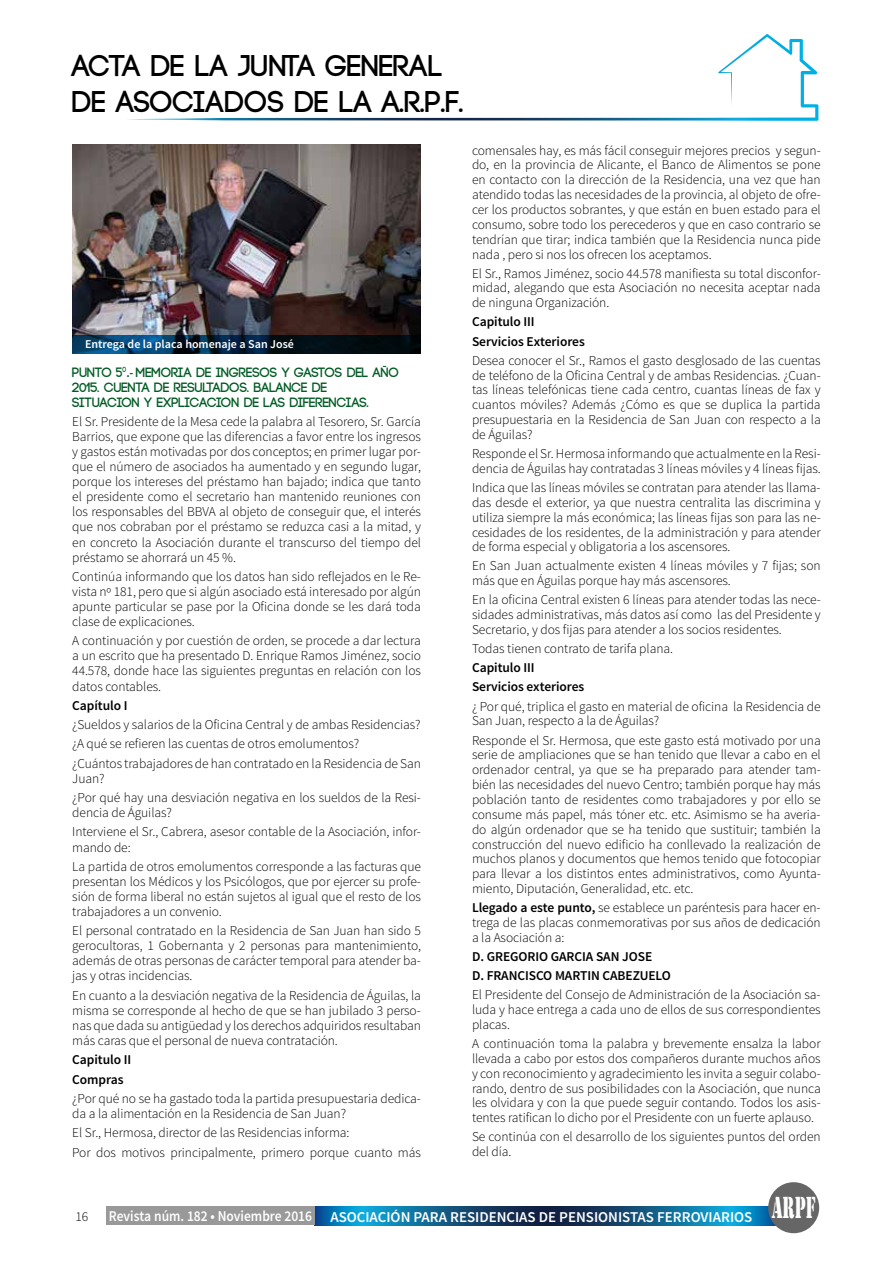
<style>
.page{position:relative;width:893px;height:1263px;background:#fff}
.page>*{position:absolute;margin:0;border:0;box-sizing:border-box;transform-origin:0 0}
.t1{font:700 30px/36px "Code";color:#000}
.t2{font:600 15px "Source Sans Pro";color:#fff;scale:.9 1}
.t3{font:300 13.5px/14.9px "Source Sans Pro";letter-spacing:-.005em;color:#000;text-align:justify}
.t4{font:600 13.5px/19px "Source Sans Pro";letter-spacing:-.005em;color:#000}
.t5{font:700 13.5px/15px "Code";letter-spacing:-.005em;color:#005c24}
.t6{font:600 12px "Source Sans Pro";color:#fff}
.s1{font-family:"Source Sans Pro";font-weight:600}
.s2{font-weight:600}
</style>
<div class="page">
<svg style="left:315px;top:1206px;width:459px;height:19px;background:#0f608c"></svg>
<div style="left:106px;top:1206px;width:209px;height:19px;background:#999"></div>
<div style="left:768px;top:1182px;width:51px;height:51px;background:#666;border-radius:50%"></div>
<svg style="left:127px;top:34px;width:692px;height:87px"></svg>
<img style="left:72px;top:145px;width:349px;height:190px">
<svg style="left:72px;top:335px;width:349px;height:19px;background:#03233a"></svg>
<h1 class="t1" style="left:72px;top:49px;width:393px">ACTA DE LA JUNTA GENERAL<br>DE ASOCIADOS DE LA A.R.P.F.</h1>
<p class="t6" style="left:85px;top:337px;width:210px">Entrega de la placa homenaje a San José</p>
<p class="t5" style="left:72px;top:365px;width:328px">PUNTO 5<sup>0</sup><span class="s1">.-</span> MEMORIA DE INGRESOS Y GASTOS DEL AÑO<br>2015. CUENTA DE RESULTADOS. BALANCE DE<br>SITUACION Y EXPLICACION DE LAS DIFERENCIAS.</p>
<p class="t3" style="left:72px;top:414px;width:350px">El Sr. Presidente de la Mesa cede la palabra al Tesorero, Sr. García Barrios, que expone que las diferencias a favor entre los ingresos y gastos están motivadas por dos conceptos; en primer lugar por&shy;que el número de asociados ha aumentado y en segundo lugar, porque los intereses del préstamo han bajado; indica que tanto el presidente como el secretario han mantenido reuniones con los responsables del BBVA al objeto de conseguir que, el interés que nos cobraban por el préstamo se reduzca casi a la mitad, y en concreto la Asociación durante el transcurso del tiempo del préstamo se ahorrará un 45 %.</p>
<p class="t3" style="left:72px;top:569px;width:350px">Continúa informando que los datos han sido reflejados en le Re&shy;vista nº 181, pero que si algún asociado está interesado por algún apunte particular se pase por la Oficina donde se les dará toda clase de explicaciones.</p>
<p class="t3" style="left:72px;top:633px;width:350px">A continuación y por cuestión de orden, se procede a dar lectura a un escrito que ha presentado D. Enrique Ramos Jiménez, socio 44.578, donde hace las siguientes preguntas en relación con los datos contables.</p>
<p class="t4" style="left:72px;top:696px;width:57px">Capítulo I</p>
<p class="t3" style="left:72px;top:715px;width:350px;line-height:19.4px;text-align:left">¿Sueldos y salarios de la Oficina Central y de ambas Residencias? ¿A qué se refieren las cuentas de otros emolumentos?<br>¿Cuántos trabajadores de han contratado en la Residencia de San</p>
<p class="t3" style="left:72px;top:769px;width:350px;line-height:19.4px">Juan?<br>¿Por qué hay una desviación negativa en los sueldos de la Resi-</p>
<p class="t3" style="left:72px;top:803px;width:350px;line-height:19.4px">dencia de Águilas?<br>Interviene el Sr., Cabrera, asesor contable de la Asociación, infor-</p>
<p class="t3" style="left:72px;top:837px;width:350px;line-height:19.4px">mando de:<br>La partida de otros emolumentos corresponde a las facturas que</p>
<p class="t3" style="left:72px;top:874px;width:350px">presentan los Médicos y los Psicólogos, que por ejercer su profe&shy;sión de forma liberal no están sujetos al igual que el resto de los trabajadores a un convenio.</p>
<p class="t3" style="left:72px;top:923px;width:350px">El personal contratado en la Residencia de San Juan han sido 5 gerocultoras, 1 Gobernanta y 2 personas para mantenimiento, además de otras personas de carácter temporal para atender ba&shy;jas y otras incidencias.</p>
<p class="t3" style="left:72px;top:988px;width:350px">En cuanto a la desviación negativa de la Residencia de Águilas, la misma se corresponde al hecho de que se han jubilado 3 perso&shy;nas que dada su antigüedad y los derechos adquiridos resultaban más caras que el personal de nueva contratación.</p>
<p class="t4" style="left:72px;top:1050px;width:60px">Capitulo II<br>Compras</p>
<p class="t3" style="left:72px;top:1091px;width:350px">¿Por qué no se ha gastado toda la partida presupuestaria dedica&shy;da a la alimentación en la Residencia de San Juan?</p>
<p class="t3" style="left:72px;top:1123px;width:350px;line-height:19.4px">El Sr., Hermosa, director de las Residencias informa:<br>Por dos motivos principalmente, primero porque cuanto más</p>
<p class="t3" style="left:472px;top:143px;width:350px">comensales hay, es más fácil conseguir mejores precios y segun&shy;do, en la provincia de Alicante, el Banco de Alimentos se pone en contacto con la dirección de la Residencia, una vez que han atendido todas las necesidades de la provincia, al objeto de ofre&shy;cer los productos sobrantes, y que están en buen estado para el consumo, sobre todo los perecederos y que en caso contrario se tendrían que tirar; indica también que la Residencia nunca pide nada , pero si nos los ofrecen los aceptamos.</p>
<p class="t3" style="left:472px;top:266px;width:350px">El Sr., Ramos Jiménez, socio 44.578 manifiesta su total disconfor&shy;midad, alegando que esta Asociación no necesita aceptar nada de ninguna Organización.</p>
<p class="t4" style="left:472px;top:313px;width:114px">Capitulo III<br>Servicios Exteriores</p>
<p class="t3" style="left:472px;top:353px;width:350px">Desea conocer el Sr., Ramos el gasto desglosado de las cuentas de teléfono de la Oficina Central y de ambas Residencias. ¿Cuan&shy;tas líneas telefónicas tiene cada centro, cuantas líneas de fax y cuantos móviles? Además ¿Cómo es que se duplica la partida presupuestaria en la Residencia de San Juan con respecto a la de Águilas?</p>
<p class="t3" style="left:472px;top:446px;width:350px">Responde el Sr. Hermosa informando que actualmente en la Resi&shy;dencia de Águilas hay contratadas 3 líneas móviles y 4 líneas fijas.</p>
<p class="t3" style="left:472px;top:480px;width:350px">Indica que las líneas móviles se contratan para atender las llama&shy;das desde el exterior, ya que nuestra centralita las discrimina y utiliza siempre la más económica; las líneas fijas son para las ne&shy;cesidades de los residentes, de la administración y para atender de forma especial y obligatoria a los ascensores.</p>
<p class="t3" style="left:472px;top:559px;width:350px">En San Juan actualmente existen 4 líneas móviles y 7 fijas; son más que en Águilas porque hay más ascensores.</p>
<p class="t3" style="left:472px;top:593px;width:350px">En la oficina Central existen 6 líneas para atender todas las nece&shy;sidades administrativas, más datos así como las del Presidente y Secretario, y dos fijas para atender a los socios residentes.</p>
<p class="t3" style="left:472px;top:641px;width:203px">Todas tienen contrato de tarifa plana.</p>
<p class="t4" style="left:472px;top:659px;width:114px">Capitulo III<br>Servicios exteriores</p>
<p class="t3" style="left:472px;top:699px;width:350px">¿ Por qué, triplica el gasto en material de oficina la Residencia de<br>San Juan, respecto a la de Águilas?</p>
<p class="t3" style="left:472px;top:733px;width:350px">Responde el Sr. Hermosa, que este gasto está motivado por una serie de ampliaciones que se han tenido que llevar a cabo en el ordenador central, ya que se ha preparado para atender tam&shy;bién las necesidades del nuevo Centro; también porque hay más población tanto de residentes como trabajadores y por ello se consume más papel, más tóner etc. etc. Asimismo se ha averia&shy;do algún ordenador que se ha tenido que sustituir; también la construcción del nuevo edificio ha conllevado la realización de muchos planos y documentos que hemos tenido que fotocopiar para llevar a los distintos entes administrativos, como Ayunta&shy;miento, Diputación, Generalidad, etc. etc.</p>
<p class="t3" style="left:472px;top:900px;width:350px"><span class="s2">Llegado a este punto,</span> se establece un paréntesis para hacer en&shy;trega de las placas conmemorativas por sus años de dedicación a la Asociación a:</p>
<p class="t4" style="left:472px;top:947px;width:200px">D. GREGORIO GARCIA SAN JOSE<br>D. FRANCISCO MARTIN CABEZUELO</p>
<p class="t3" style="left:472px;top:987px;width:350px">El Presidente del Consejo de Administración de la Asociación sa&shy;luda y hace entrega a cada uno de ellos de sus correspondientes placas.</p>
<p class="t3" style="left:472px;top:1036px;width:350px">A continuación toma la palabra y brevemente ensalza la labor llevada a cabo por estos dos compañeros durante muchos años y con reconocimiento y agradecimiento les invita a seguir colabo&shy;rando, dentro de sus posibilidades con la Asociación, que nunca les olvidara y con la que puede seguir contando. Todos los asis&shy;tentes ratifican lo dicho por el Presidente con un fuerte aplauso.</p>
<p class="t3" style="left:472px;top:1129px;width:350px">Se continúa con el desarrollo de los siguientes puntos del orden del día.</p>
<p class="t3" style="left:75px;top:1209px;width:14px">16</p>
<p class="t2" style="left:109px;top:1207px;width:787px">Revista núm. 182 • Noviembre 2016 ASOCIACIÓN PARA RESIDENCIAS DE PENSIONISTAS FERROVIARIOS <sup>ARPF</sup></p>
</div>
